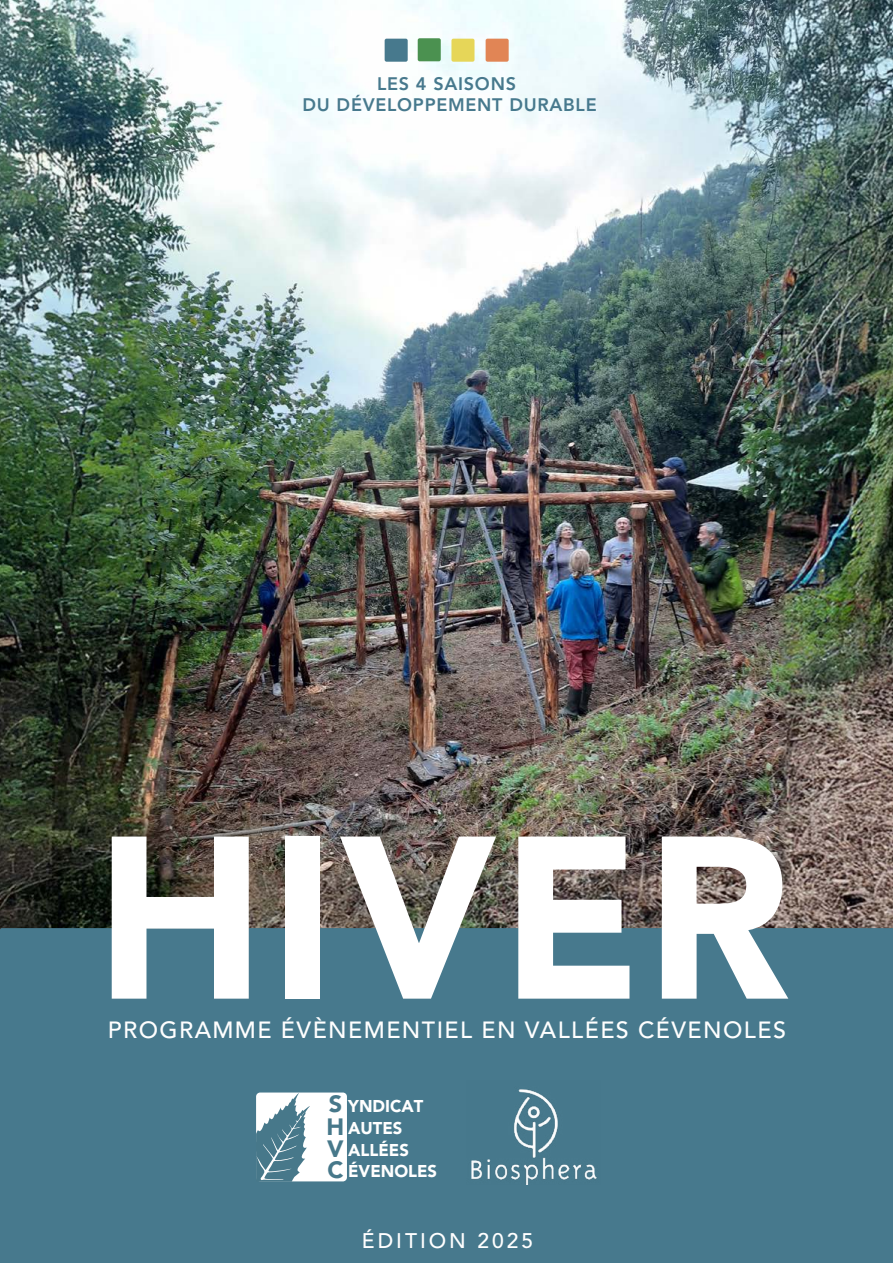
<style>
.page{position:relative;width:893px;height:1263px;background:#fff}
.page>*{position:absolute;margin:0;border:0;box-sizing:border-box;transform-origin:0 0}
.t1{font:900 228.9px "Avenir";letter-spacing:.02em;color:#fff}
.t2{font:900 23.4px/21.9px "Avenir LT Std";color:#47788a;text-align:justify}
.t3{font:500 23.25px "Avenir LT Std";letter-spacing:.06em;color:#fff}
.t4{font:500 21px "Avenir LT Std";letter-spacing:.14em;color:#fff}
.t5{font:300 18px "Avenir LT Std";letter-spacing:.14em;color:#fff}
.t6{font:800 18px/21.6px "Avenir LT Std";letter-spacing:.04em;color:#47798d;text-align:center}
.t7{font:900 16.95px/21.6px "Avenir LT Std";color:#fff}
</style>
<div class="page">
<img style="left:0;top:0;width:893px;height:928px">
<div style="left:385px;top:39px;width:23px;height:23px;background:#47798d;border-radius:2px"></div>
<div style="left:418px;top:38px;width:23px;height:23px;background:#4b9150;border-radius:2px"></div>
<div style="left:451px;top:39px;width:23px;height:23px;background:#e6d658;border-radius:2px"></div>
<div style="left:486px;top:39px;width:23px;height:23px;background:#e18555;border-radius:2px"></div>
<div style="left:0;top:928px;width:893px;height:335px;background:#47798d"></div>
<div style="left:256px;top:1092px;width:91px;height:89px;background:#fff;border-radius:4px"></div>
<svg style="left:256px;top:1092px;width:54px;height:90px"></svg>
<img style="left:467px;top:1081px;width:134px;height:104px">
<p class="t6" style="left:302px;top:73px;width:296px">LES 4 SAISONS<br>DU DÉVELOPPEMENT DURABLE</p>
<h1 class="t1" style="left:96px;top:723px;width:696px">HIVER</h1>
<p class="t3" style="left:108px;top:1016px;width:680px">PROGRAMME ÉVÈNEMENTIEL EN VALLÉES CÉVENOLES</p>
<p class="t5" style="left:191px;top:1017px;width:573px">PROGRAMME ÉVÈNEMENTIEL EN VALLÉES CÉVENOLES</p>
<p class="t2" style="left:326px;top:1093px;width:19px">S H V C</p>
<p class="t7" style="left:348px;top:1095px;width:90px">YNDICAT<br>AUTES<br>ALLÉES<br>ÉVENOLES</p>
<p class="t4" style="left:362px;top:1228px;width:173px">ÉDITION 2025</p>
</div>
